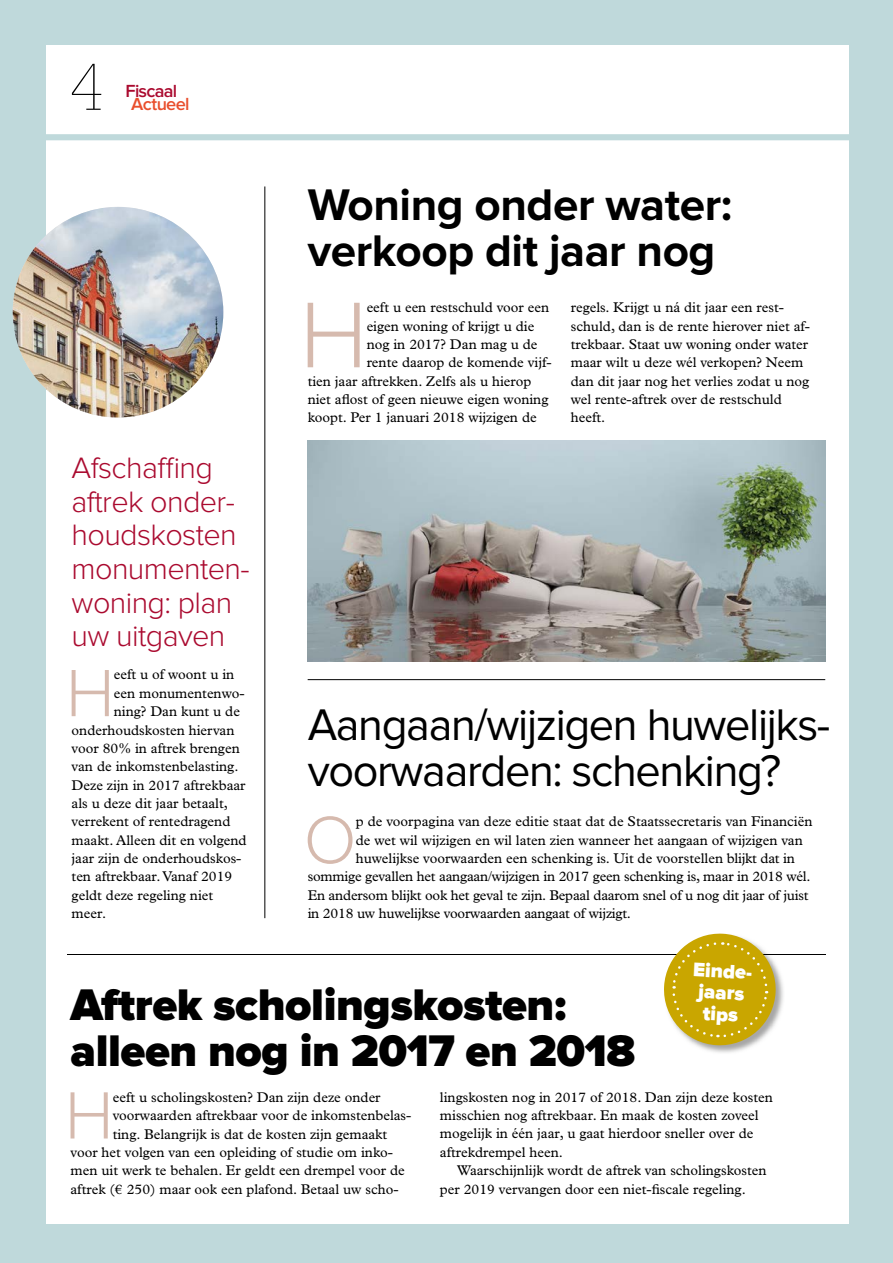
<style>
.page{position:relative;width:893px;height:1263px;background:#fff}
.page>*{position:absolute;margin:0;border:0;box-sizing:border-box;transform-origin:0 0}
.t1{font:300 96.75px "Proxima Nova";color:#d6baae}
.t2{font:300 69.15px "Proxima Nova";color:#d6baae}
.t3{font:100 64.2px "Glypha LT Std";color:#000}
.t4{font:45.9px/45.9px "Proxima Nova";letter-spacing:-.03em;color:#000}
.t5{font:900 45.9px "Proxima Nova";letter-spacing:-.01em;color:#000}
.t6{font:700 45.9px/45.9px "Proxima Nova";letter-spacing:-.01em;color:#000}
.t7{font:300 30.6px/33.6px "Proxima Nova";letter-spacing:-.02em;color:#aa0a2f}
.t8{font:900 20.25px/21.6px "Proxima Nova";color:#fff;text-align:center}
.t9{font:600 18.15px "Proxima Nova";letter-spacing:-.04em;color:#aa0a2f}
.t10{font:600 18.15px "Proxima Nova";letter-spacing:-.035em;color:#e94f2d}
.t11{font:14.1px/18.3px "Plantin Std";color:#000}
</style>
<div class="page">
<hr style="left:892px;top:0;width:1px;height:1263px;background:#bfd9db">
<div style="left:0;top:0;width:892px;height:1263px;background:#bfd9db"></div>
<div style="left:47px;top:45px;width:802px;height:1179px;background:#fff"></div>
<div style="left:0;top:134px;width:892px;height:6px;background:#bfd9db"></div>
<hr style="left:308px;top:679px;width:517px;height:1px;background:#000">
<hr style="left:265px;top:186px;width:1px;height:732px;background:#000">
<hr style="left:67px;top:954px;width:758px;height:1px;background:#000">
<img style="left:13px;top:207px;width:210px;height:210px;border-radius:105px">
<img style="left:308px;top:441px;width:517px;height:220px">
<img style="left:700px;top:968px;width:83px;height:85px">
<svg style="left:664px;top:933px;width:113px;height:114px"></svg>
<h3 class="t3" style="left:71px;top:50px;width:34px">4</h3>
<p class="t9" style="left:125px;top:82px;width:53px">Fiscaal</p>
<p class="t10" style="left:131px;top:96px;width:60px">Actueel</p>
<h3 class="t7" style="left:72px;top:452px;width:180px">Afschaffing aftrek onder&shy;houdskosten monumenten&shy;woning: plan uw uitgaven</h3>
<h2 class="t2" style="left:66px;top:661px;width:50px">H</h2>
<p class="t11" style="left:114px;top:666px;width:122px">eeft u of woont u in</p>
<p class="t11" style="left:114px;top:684px;width:132px">een monumentenwo-</p>
<p class="t11" style="left:114px;top:702px;width:128px">ning? Dan kunt u de</p>
<p class="t11" style="left:72px;top:721px;width:164px">onderhoudskosten hiervan</p>
<p class="t11" style="left:72px;top:739px;width:170px">voor 80% in aftrek brengen</p>
<p class="t11" style="left:72px;top:757px;width:168px">van de inkomstenbelasting.</p>
<p class="t11" style="left:72px;top:776px;width:175px">Deze zijn in 2017 aftrekbaar</p>
<p class="t11" style="left:72px;top:794px;width:158px">als u deze dit jaar betaalt,</p>
<p class="t11" style="left:72px;top:812px;width:160px">verrekent of rentedragend</p>
<p class="t11" style="left:72px;top:831px;width:177px">maakt. Alleen dit en volgend</p>
<p class="t11" style="left:72px;top:849px;width:171px">jaar zijn de onderhoudskos-</p>
<p class="t11" style="left:72px;top:867px;width:162px">ten aftrekbaar. Vanaf 2019</p>
<p class="t11" style="left:72px;top:886px;width:143px">geldt deze regeling niet</p>
<p class="t11" style="left:72px;top:904px;width:36px">meer.</p>
<h3 class="t6" style="left:308px;top:184px;width:426px">Woning onder water: verkoop dit jaar nog</h3>
<h1 class="t1" style="left:300px;top:291px;width:70px">H</h1>
<p class="t11" style="left:367px;top:298px;width:184px">eeft u een restschuld voor een</p>
<p class="t11" style="left:571px;top:298px;width:241px">regels. Krijgt u ná dit jaar een rest&shy;schuld, dan is de rente hierover niet af&shy;trekbaar. Staat uw woning onder water maar wilt u deze wél verkopen? Neem dan dit jaar nog het verlies zodat u nog wel rente-aftrek over de restschuld heeft.</p>
<p class="t11" style="left:367px;top:317px;width:169px">eigen woning of krijgt u die</p>
<p class="t11" style="left:367px;top:335px;width:172px">nog in 2017? Dan mag u de</p>
<p class="t11" style="left:367px;top:353px;width:186px">rente daarop de komende vijf-</p>
<p class="t11" style="left:308px;top:372px;width:225px">tien jaar aftrekken. Zelfs als u hierop</p>
<p class="t11" style="left:308px;top:390px;width:242px">niet aflost of geen nieuwe eigen woning</p>
<p class="t11" style="left:308px;top:409px;width:231px">koopt. Per 1 januari 2018 wijzigen de</p>
<h3 class="t4" style="left:308px;top:704px;width:524px">Aangaan/wijzigen huwelijks&shy;voorwaarden: schenking?</h3>
<h2 class="t2" style="left:304px;top:808px;width:54px">O</h2>
<p class="t11" style="left:356px;top:812px;width:458px">p de voorpagina van deze editie staat dat de Staatssecretaris van Financiën</p>
<p class="t11" style="left:356px;top:831px;width:448px">de wet wil wijzigen en wil laten zien wanneer het aangaan of wijzigen van</p>
<p class="t11" style="left:356px;top:849px;width:440px">huwelijkse voorwaarden een schenking is. Uit de voorstellen blijkt dat in</p>
<p class="t11" style="left:308px;top:868px;width:504px">sommige gevallen het aangaan/wijzigen in 2017 geen schenking is, maar in 2018 wél.</p>
<p class="t11" style="left:308px;top:886px;width:502px">En andersom blijkt ook het geval te zijn. Bepaal daarom snel of u nog dit jaar of juist</p>
<p class="t11" style="left:308px;top:904px;width:325px">in 2018 uw huwelijkse voorwaarden aangaat of wijzigt.</p>
<h3 class="t5" style="left:71px;top:984px;width:497px">Aftrek scholingskosten:</h3>
<h3 class="t8" style="left:693px;top:959px;width:65px;rotate:3deg">Einde&shy;jaars</h3>
<h3 class="t8" style="left:703px;top:1003px;width:37px;rotate:3deg">tips</h3>
<h3 class="t5" style="left:71px;top:1029px;width:566px">alleen nog in 2017 en 2018</h3>
<h2 class="t2" style="left:65px;top:1084px;width:50px">H</h2>
<p class="t11" style="left:113px;top:1088px;width:269px">eeft u scholingskosten? Dan zijn deze onder</p>
<p class="t11" style="left:440px;top:1088px;width:334px">lingskosten nog in 2017 of 2018. Dan zijn deze kosten misschien nog aftrekbaar. En maak de kosten zoveel mogelijk in één jaar, u gaat hierdoor sneller over de aftrekdrempel heen.</p>
<p class="t11" style="left:440px;top:1161px;width:328px;text-indent:17px">Waarschijnlijk wordt de aftrek van scholingskosten per 2019 vervangen door een niet-fiscale regeling.</p>
<p class="t11" style="left:113px;top:1106px;width:300px">voorwaarden aftrekbaar voor de inkomstenbelas-</p>
<p class="t11" style="left:113px;top:1125px;width:276px">ting. Belangrijk is dat de kosten zijn gemaakt</p>
<p class="t11" style="left:71px;top:1143px;width:324px">voor het volgen van een opleiding of studie om inko-</p>
<p class="t11" style="left:71px;top:1161px;width:336px">men uit werk te behalen. Er geldt een drempel voor de</p>
<p class="t11" style="left:71px;top:1180px;width:329px">aftrek (€ 250) maar ook een plafond. Betaal uw scho-</p>
</div>
